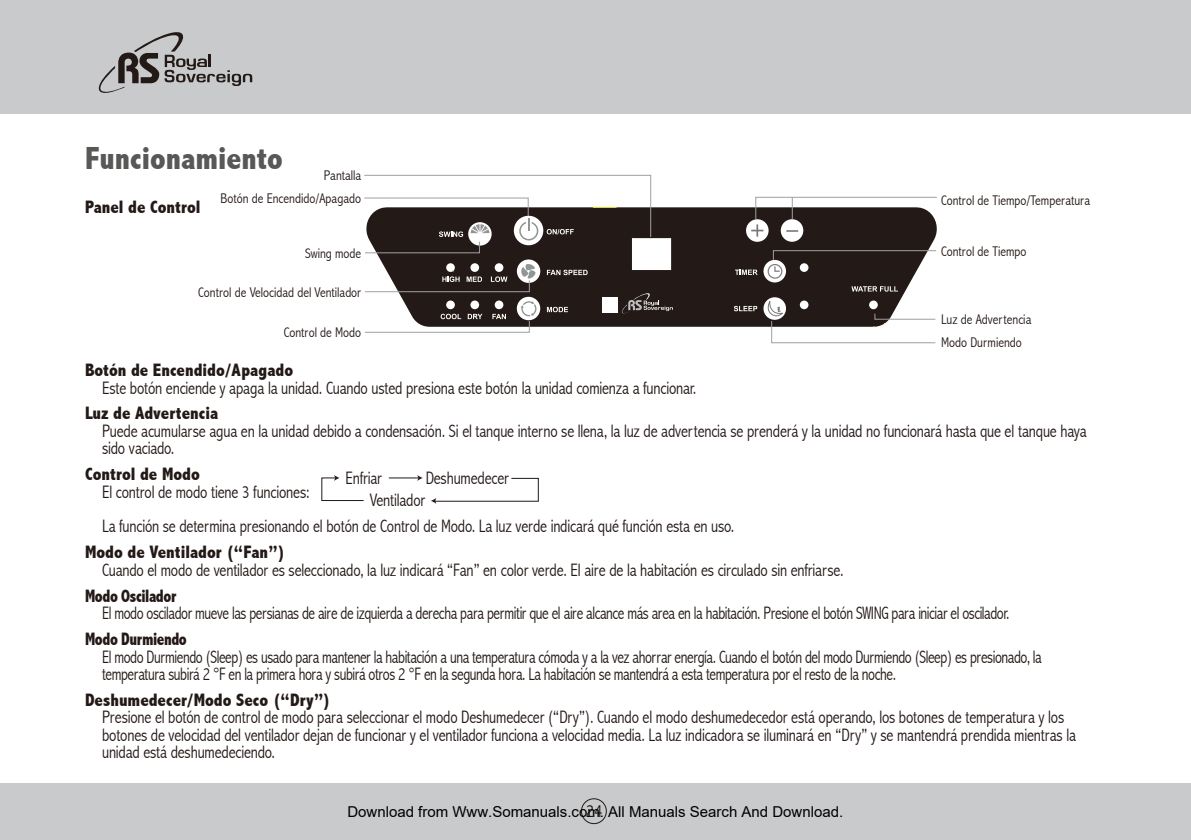
<style>
.page{position:relative;width:1191px;height:840px;background:#fff}
.page>*{position:absolute;margin:0;border:0;box-sizing:border-box;transform-origin:0 0}
.t1{font:800 condensed 32px "Abadi";color:#595857}
.t2{font:300 condensed 18px/17.4px "Abadi";letter-spacing:-.01em;color:#231916;scale:.95 1}
.t3{font:300 condensed 18px/17.4px "Abadi";letter-spacing:-.01em;color:#231916;scale:.9 1}
.t4{font:800 condensed 18px "Abadi";color:#231916}
.t5{font:800 condensed 18px "Abadi";color:#231916;scale:.9 1}
.t6{font:300 condensed 18px "Abadi";letter-spacing:-.01em;color:#231916}
.t7{font:15px "Arial";color:#000}
.t8{font:300 condensed 14px/22.6px "Abadi";color:#231916;text-align:right}
</style>
<div class="page">
<div style="left:0;top:0;width:1191px;height:113px;background:#c9cacb"></div>
<div style="left:0;top:782px;width:1191px;height:57px;background:#c9cacb"></div>
<div style="left:581px;top:797px;width:26px;height:26px;border:1px solid #231916;border-radius:50%"></div>
<svg style="left:98px;top:32px;width:154px;height:61px"></svg>
<svg style="left:389px;top:475px;width:34px;height:5px"></svg>
<svg style="left:321px;top:475px;width:43px;height:26px"></svg>
<svg style="left:431px;top:477px;width:108px;height:26px"></svg>
<svg style="left:366px;top:207px;width:570px;height:119px;background:#2e2421"></svg>
<div style="left:746px;top:219px;width:22px;height:23px;background:#fff;border-radius:50%"></div>
<svg style="left:517px;top:296px;width:23px;height:24px"></svg>
<svg style="left:547px;top:269px;width:40px;height:6px"></svg>
<svg style="left:621px;top:292px;width:52px;height:22px"></svg>
<svg style="left:735px;top:269px;width:22px;height:6px"></svg>
<svg style="left:734px;top:306px;width:23px;height:5px"></svg>
<svg style="left:851px;top:286px;width:47px;height:5px"></svg>
<svg style="left:780px;top:219px;width:23px;height:23px"></svg>
<svg style="left:763px;top:260px;width:23px;height:22px"></svg>
<svg style="left:763px;top:297px;width:23px;height:22px"></svg>
<svg style="left:547px;top:306px;width:21px;height:6px"></svg>
<div style="left:517px;top:259px;width:23px;height:24px;background:#fff;border-radius:50%"></div>
<div style="left:632px;top:238px;width:38px;height:31px;background:#fff"></div>
<div style="left:602px;top:297px;width:16px;height:16px;background:#fff"></div>
<svg style="left:365px;top:301px;width:171px;height:32px"></svg>
<svg style="left:365px;top:264px;width:170px;height:28px"></svg>
<svg style="left:364px;top:174px;width:287px;height:79px"></svg>
<svg style="left:767px;top:250px;width:169px;height:28px;background:#4a4240"></svg>
<svg style="left:764px;top:300px;width:172px;height:43px"></svg>
<svg style="left:751px;top:196px;width:186px;height:40px"></svg>
<h1 class="t1" style="left:85px;top:139px;width:199px">Funcionamiento</h1>
<p class="t4" style="left:85px;top:196px;width:117px">Panel de Control</p>
<p class="t8" style="left:220px;top:164px;width:142px">Pantalla<br>Botón de Encendido/Apagado</p>
<p class="t8" style="left:305px;top:242px;width:58px">Swing mode</p>
<p class="t8" style="left:198px;top:281px;width:164px">Control de Velocidad del Ventilador</p>
<p class="t8" style="left:284px;top:321px;width:79px">Control de Modo</p>
<p class="t8" style="left:941px;top:188px;width:151px">Control de Tiempo/Temperatura</p>
<p class="t8" style="left:941px;top:240px;width:87px">Control de Tiempo</p>
<p class="t8" style="left:941px;top:308px;width:92px">Luz de Advertencia</p>
<p class="t8" style="left:941px;top:331px;width:82px">Modo Durmiendo</p>
<p class="t4" style="left:85px;top:359px;width:210px">Botón de Encendido/Apagado</p>
<p class="t2" style="left:102px;top:378px;width:627px">Este botón enciende y apaga la unidad. Cuando usted presiona este botón la unidad comienza a funcionar.</p>
<p class="t4" style="left:85px;top:403px;width:135px">Luz de Advertencia</p>
<p class="t2" style="left:102px;top:422px;width:1038px">Puede acumularse agua en la unidad debido a condensación. Si el tanque interno se llena, la luz de advertencia se prenderá y la unidad no funcionará hasta que el tanque haya sido vaciado.</p>
<p class="t4" style="left:85px;top:463px;width:116px">Control de Modo</p>
<p class="t2" style="left:102px;top:474px;width:667px;line-height:34.8px">El control de modo tiene 3 funciones:<br>La función se determina presionando el botón de Control de Modo. La luz verde indicará qué función esta en uso.</p>
<p class="t4" style="left:85px;top:541px;width:202px">Modo de Ventilador (“Fan”)</p>
<p class="t2" style="left:102px;top:561px;width:782px">Cuando el modo de ventilador es seleccionado, la luz indicará “Fan” en color verde. El aire de la habitación es circulado sin enfriarse.</p>
<p class="t5" style="left:85px;top:585px;width:103px">Modo Oscilador</p>
<p class="t3" style="left:102px;top:604px;width:1009px">El modo oscilador mueve las persianas de aire de izquierda a derecha para permitir que el aire alcance más area en la habitación. Presione el botón SWING para iniciar el oscilador.</p>
<p class="t5" style="left:85px;top:628px;width:115px">Modo Durmiendo</p>
<p class="t3" style="left:102px;top:647px;width:1045px">El modo Durmiendo (Sleep) es usado para mantener la habitación a una temperatura cómoda y a la vez ahorrar energía. Cuando el botón del modo Durmiendo (Sleep) es presionado, la temperatura subirá 2 °F en la primera hora y subirá otros 2 °F en la segunda hora. La habitación se mantendrá a esta temperatura por el resto de la noche.</p>
<p class="t4" style="left:85px;top:689px;width:247px">Deshumedecer/Modo Seco (“Dry”)</p>
<p class="t2" style="left:102px;top:708px;width:1026px">Presione el botón de control de modo para seleccionar el modo Deshumedecer (“Dry”). Cuando el modo deshumedecedor está operando, los botones de temperatura y los botones de velocidad del ventilador dejan de funcionar y el ventilador funciona a velocidad media. La luz indicadora se iluminará en “Dry” y se mantendrá prendida mientras la unidad está deshumedeciendo.</p>
<p class="t2" style="left:345px;top:469px;width:40px">Enfriar</p>
<p class="t2" style="left:426px;top:469px;width:89px">Deshumedecer</p>
<p class="t2" style="left:370px;top:491px;width:60px">Ventilador</p>
<p class="t6" style="left:586px;top:800px;width:18px">24</p>
<p class="t7" style="left:347px;top:802px;width:497px">Download from Www.Somanuals.com. All Manuals Search And Download.</p>
</div>
